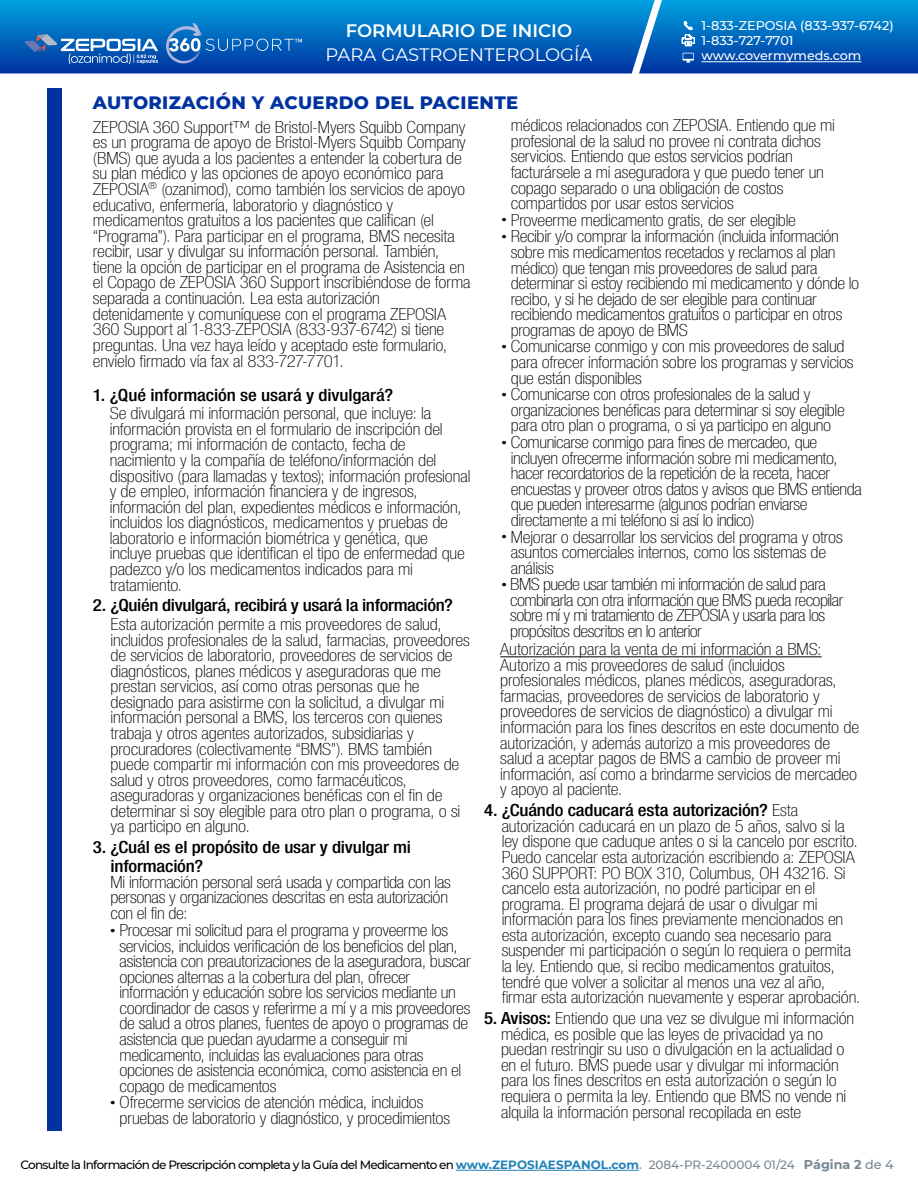
<style>
.page{position:relative;width:918px;height:1188px;background:#fff}
.page>*{position:absolute;margin:0;border:0;box-sizing:border-box;transform-origin:0 0}
.t1{font:800 18px "Montserrat";letter-spacing:.02em;color:#0032a0}
.t2{font:18px "Montserrat";color:#fff}
.t3{font:600 18px "Montserrat";color:#fff}
.t4{font:100 condensed 16.8px/15.6px "Helvetica Neue LT Std";letter-spacing:-.01em;color:#000;scale:1.13 1}
.t5{font:100 condensed 16.8px/15.6px "Helvetica Neue LT Std";letter-spacing:-.03em;color:#000;scale:1.13 1}
.t6{font:500 condensed 16.8px/18.6px "Helvetica Neue LT Std";letter-spacing:-.01em;color:#000;scale:1.13 1}
.t7{font:500 12.75px/15px "Montserrat";letter-spacing:-.005em;color:#fff}
.t8{font:700 12.75px "Montserrat";color:#768692}
.t9{font:500 12px "Montserrat";letter-spacing:-.06em;color:#000}
.t10{font:500 12px "Montserrat";color:#768692}
.s1{font-weight:400;font-stretch:normal;font-size:9.6px}
.s2{font-weight:500}
.s3{font-weight:700;color:#2081b9}
.s4{color:#768692}
</style>
<div class="page">
<hr style="left:456px;top:1170px;width:183px;height:1px;background:#2081b9">
<svg style="left:0;top:0;width:639px;height:74px;background:#026fc2"></svg>
<svg style="left:639px;top:0;width:279px;height:74px;background:#0b70c2"></svg>
<svg style="left:164px;top:23px;width:138px;height:42px;background:#1a6dbf"></svg>
<svg style="left:25px;top:34px;width:133px;height:30px;background:#3e7cc3"></svg>
<div style="left:47px;top:89px;width:14px;height:1042px;background:#0032a0"></div>
<hr style="left:500px;top:656px;width:322px;height:1px;background:#000">
<p class="t3" style="left:346px;top:17px;width:228px">FORMULARIO DE INICIO</p>
<p class="t2" style="left:326px;top:42px;width:268px">PARA GASTROENTEROLOGÍA</p>
<p class="t1" style="left:93px;top:91px;width:427px">AUTORIZACIÓN Y ACUERDO DEL PACIENTE</p>
<p class="t7" style="left:702px;top:18px;width:194px">1-833-ZEPOSIA (833-937-6742)<br>1-833-727-7701 www.covermymeds.com</p>
<p class="t4" style="left:93px;top:119px;width:336px">ZEPOSIA 360 Support™ de Bristol-Myers Squibb Company es un programa de apoyo de Bristol-Myers Squibb Company (BMS) que ayuda a los pacientes a entender la cobertura de su plan médico y las opciones de apoyo económico para ZEPOSIA<sup>®</sup> (ozanimod), como también los servicios de apoyo educativo, enfermería, laboratorio y diagnóstico y medicamentos gratuitos a los pacientes que califican (el “Programa”). Para participar en el programa, BMS necesita recibir, usar y divulgar su información personal. También, tiene la opción de participar en el programa de Asistencia en el Copago de ZEPOSIA 360 Support inscribiéndose de forma separada a continuación. Lea esta autorización detenidamente y comuníquese con el programa ZEPOSIA 360 Support al 1-833-ZEPOSIA (833-937-6742) si tiene preguntas. Una vez haya leído y aceptado este formulario, envíelo firmado vía fax al 833-727-7701.</p>
<p class="t6" style="left:93px;top:385px;width:267px">1. ¿Qué información se usará y divulgará?</p>
<p class="t4" style="left:110px;top:405px;width:321px">Se divulgará mi información personal, que incluye: la información provista en el formulario de inscripción del programa; mi información de contacto, fecha de nacimiento y la compañía de teléfono/información del dispositivo (para llamadas y textos); información profesional y de empleo, información financiera y de ingresos, información del plan, expedientes médicos e información, incluidos los diagnósticos, medicamentos y pruebas de laboratorio e información biométrica y genética, que incluye pruebas que identifican el tipo de enfermedad que padezco y/o los medicamentos indicados para mi tratamiento.</p>
<p class="t6" style="left:93px;top:596px;width:320px">2. ¿Quién divulgará, recibirá y usará la información?</p>
<p class="t4" style="left:111px;top:616px;width:319px">Esta autorización permite a mis proveedores de salud, incluidos profesionales de la salud, farmacias, proveedores de servicios de laboratorio, proveedores de servicios de diagnósticos, planes médicos y aseguradoras que me prestan servicios, así como otras personas que he designado para asistirme con la solicitud, a divulgar mi información personal a BMS, los terceros con quienes trabaja y otros agentes autorizados, subsidiarias y procuradores (colectivamente “BMS”). BMS también puede compartir mi información con mis proveedores de salud y otros proveedores, como farmacéuticos, aseguradoras y organizaciones benéficas con el fin de determinar si soy elegible para otro plan o programa, o si ya participo en alguno.</p>
<p class="t6" style="left:111px;top:838px;width:268px;text-indent:-18px">3. ¿Cuál es el propósito de usar y divulgar mi información?</p>
<p class="t4" style="left:111px;top:874px;width:303px">Mi información personal será usada y compartida con las personas y organizaciones descritas en esta autorización con el fin de:</p>
<p class="t4" style="left:120px;top:922px;width:312px;text-indent:-9px"><span class="s1">•</span> Procesar mi solicitud para el programa y proveerme los servicios, incluidos verificación de los beneficios del plan, asistencia con preautorizaciones de la aseguradora, buscar opciones alternas a la cobertura del plan, ofrecer información y educación sobre los servicios mediante un coordinador de casos y referirme a mí y a mis proveedores de salud a otros planes, fuentes de apoyo o programas de asistencia que puedan ayudarme a conseguir mi medicamento, incluidas las evaluaciones para otras opciones de asistencia económica, como asistencia en el copago de medicamentos</p>
<p class="t4" style="left:120px;top:1095px;width:294px;text-indent:-9px"><span class="s1">•</span> Ofrecerme servicios de atención médica, incluidos pruebas de laboratorio y diagnóstico, y procedimientos</p>
<p class="t4" style="left:511px;top:117px;width:288px">médicos relacionados con ZEPOSIA. Entiendo que mi profesional de la salud no provee ni contrata dichos servicios. Entiendo que estos servicios podrían facturársele a mi aseguradora y que puedo tener un copago separado o una obligación de costos compartidos por usar estos servicios</p>
<p class="t4" style="left:501px;top:212px;width:262px"><span class="s1">•</span> Proveerme medicamento gratis, de ser elegible</p>
<p class="t4" style="left:511px;top:229px;width:310px;text-indent:-9px"><span class="s1">•</span> Recibir y/o comprar la información (incluida información sobre mis medicamentos recetados y reclamos al plan médico) que tengan mis proveedores de salud para determinar si estoy recibiendo mi medicamento y dónde lo recibo, y si he dejado de ser elegible para continuar recibiendo medicamentos gratuitos o participar en otros programas de apoyo de BMS</p>
<p class="t4" style="left:511px;top:339px;width:305px;text-indent:-9px"><span class="s1">•</span> Comunicarse conmigo y con mis proveedores de salud para ofrecer información sobre los programas y servicios que están disponibles</p>
<p class="t4" style="left:511px;top:386px;width:297px;text-indent:-9px"><span class="s1">•</span> Comunicarse con otros profesionales de la salud y organizaciones benéficas para determinar si soy elegible para otro plan o programa, o si ya participo en alguno</p>
<p class="t4" style="left:511px;top:434px;width:312px;text-indent:-9px"><span class="s1">•</span> Comunicarse conmigo para fines de mercadeo, que incluyen ofrecerme información sobre mi medicamento, hacer recordatorios de la repetición de la receta, hacer encuestas y proveer otros datos y avisos que BMS entienda que pueden interesarme (algunos podrían enviarse directamente a mi teléfono si así lo indico)</p>
<p class="t4" style="left:511px;top:529px;width:295px;text-indent:-9px"><span class="s1">•</span> Mejorar o desarrollar los servicios del programa y otros asuntos comerciales internos, como los sistemas de análisis</p>
<p class="t5" style="left:510px;top:576px;width:296px;text-indent:-9px"><span class="s1">•</span> BMS puede usar también mi información de salud para combinarla con otra información que BMS pueda recopilar sobre mí y mi tratamiento de ZEPOSIA y usarla para los propósitos descritos en lo anterior</p>
<p class="t4" style="left:500px;top:641px;width:319px">Autorización para la venta de mi información a BMS:<br>Autorizo a mis proveedores de salud (incluidos profesionales médicos, planes médicos, aseguradoras, farmacias, proveedores de servicios de laboratorio y proveedores de servicios de diagnóstico) a divulgar mi información para los fines descritos en este documento de autorización, y además autorizo a mis proveedores de salud a aceptar pagos de BMS a cambio de proveer mi información, así como a brindarme servicios de mercadeo y apoyo al paciente.</p>
<p class="t4" style="left:502px;top:802px;width:319px;text-indent:-18px"><span class="s2">4. ¿Cuándo caducará esta autorización?</span> Esta autorización caducará en un plazo de 5 años, salvo si la ley dispone que caduque antes o si la cancelo por escrito.<br>Puedo cancelar esta autorización escribiendo a: ZEPOSIA 360 SUPPORT: PO BOX 310, Columbus, OH 43216. Si cancelo esta autorización, no podré participar en el programa. El programa dejará de usar o divulgar mi información para los fines previamente mencionados en esta autorización, excepto cuando sea necesario para suspender mi participación o según lo requiera o permita la ley. Entiendo que, si recibo medicamentos gratuitos, tendré que volver a solicitar al menos una vez al año, firmar esta autorización nuevamente y esperar aprobación.</p>
<p class="t4" style="left:501px;top:1010px;width:314px;text-indent:-17px"><span class="s2">5. Avisos:</span> Entiendo que una vez se divulgue mi información médica, es posible que las leyes de privacidad ya no puedan restringir su uso o divulgación en la actualidad o en el futuro. BMS puede usar y divulgar mi información para los fines descritos en esta autorización o según lo requiera o permita la ley. Entiendo que BMS no vende ni alquila la información personal recopilada en este</p>
<p class="t10" style="left:649px;top:1156px;width:148px">2084-PR-2400004 01/24</p>
<p class="t9" style="left:21px;top:1156px;width:623px">Consulte la Información de Prescripción completa y la Guía del Medicamento en <span class="s3">www.ZEPOSIAESPANOL.com</span><span class="s4">.</span></p>
<p class="t8" style="left:804px;top:1155px;width:91px">Página 2 <span class="s2">de 4</span></p>
</div>
